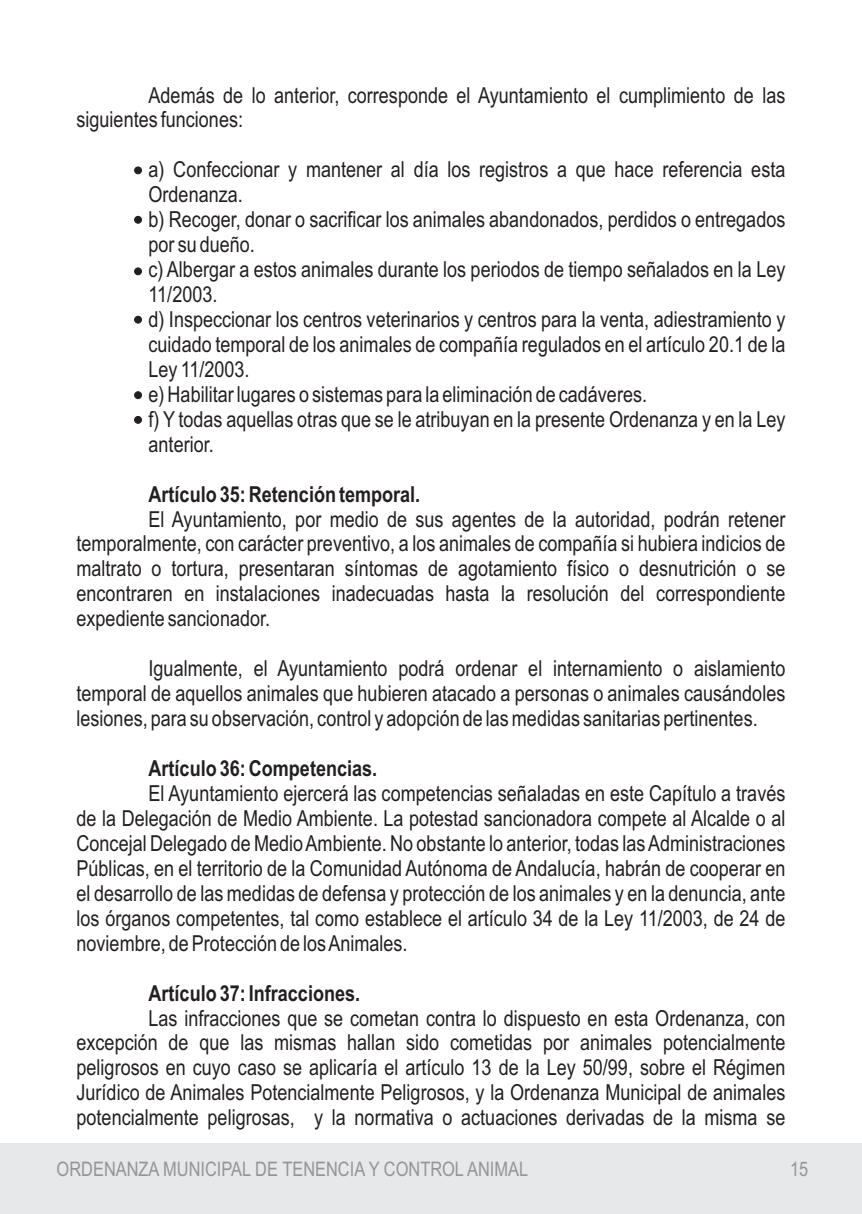
<style>
.page{position:relative;width:862px;height:1214px;background:#fff}
.page>*{position:absolute;margin:0;border:0;box-sizing:border-box;transform-origin:0 0}
.t1{font:22px/25px "Arial Narrow";color:#231f20;text-align:justify}
.t2{font:700 22px "Arial Narrow";color:#231f20}
.t3{font:20px "Arial Narrow";color:#939598}
</style>
<div class="page">
<div style="left:0;top:1142px;width:862px;height:71px;background:#e7e8e9"></div>
<div style="left:134px;top:167px;width:8px;height:7px;background:#231f20;border:1px solid #231f20;border-radius:50%"></div>
<div style="left:134px;top:216px;width:8px;height:7px;background:#231f20;border:1px solid #231f20;border-radius:50%"></div>
<div style="left:134px;top:268px;width:8px;height:7px;background:#231f20;border:1px solid #231f20;border-radius:50%"></div>
<div style="left:134px;top:316px;width:8px;height:7px;background:#231f20;border:1px solid #231f20;border-radius:50%"></div>
<div style="left:134px;top:391px;width:8px;height:8px;background:#231f20;border:1px solid #231f20;border-radius:50%"></div>
<div style="left:134px;top:416px;width:8px;height:7px;background:#231f20;border:1px solid #231f20;border-radius:50%"></div>
<p class="t1" style="left:77px;top:84px;width:710px;text-indent:72px">Además de lo anterior, corresponde el Ayuntamiento el cumplimiento de las siguientes funciones:</p>
<p class="t1" style="left:149px;top:159px;width:638px;text-align:left">a) Confeccionar y mantener al día los registros a que hace referencia esta Ordenanza.<br>b) Recoger, donar o sacrificar los animales abandonados, perdidos o entregados por su dueño.<br>c) Albergar a estos animales durante los periodos de tiempo señalados en la Ley 11/2003.<br>d) Inspeccionar los centros veterinarios y centros para la venta, adiestramiento y cuidado temporal de los animales de compañía regulados en el artículo 20.1 de la Ley 11/2003.<br>e) Habilitar lugares o sistemas para la eliminación de cadáveres.<br>f) Y todas aquellas otras que se le atribuyan en la presente Ordenanza y en la Ley anterior.</p>
<p class="t2" style="left:149px;top:486px;width:273px">Artículo 35: Retención temporal.</p>
<p class="t1" style="left:77px;top:508px;width:710px;text-indent:72px">El Ayuntamiento, por medio de sus agentes de la autoridad, podrán retener temporalmente, con carácter preventivo, a los animales de compañía si hubiera indicios de maltrato o tortura, presentaran síntomas de agotamiento físico o desnutrición o se encontraren en instalaciones inadecuadas hasta la resolución del correspondiente expediente sancionador.</p>
<p class="t1" style="left:77px;top:658px;width:710px;text-indent:72px">Igualmente, el Ayuntamiento podrá ordenar el internamiento o aislamiento temporal de aquellos animales que hubieren atacado a personas o animales causándoles lesiones, para su observación, control y adopción de las medidas sanitarias pertinentes.</p>
<p class="t2" style="left:149px;top:760px;width:230px">Artículo 36: Competencias.</p>
<p class="t1" style="left:77px;top:782px;width:710px;text-indent:72px">El Ayuntamiento ejercerá las competencias señaladas en este Capítulo a través de la Delegación de Medio Ambiente. La potestad sancionadora compete al Alcalde o al Concejal Delegado de MedioAmbiente. No obstante lo anterior, todas lasAdministraciones Públicas, en el territorio de la Comunidad Autónoma de Andalucía, habrán de cooperar en el desarrollo de las medidas de defensa y protección de los animales y en la denuncia, ante los órganos competentes, tal como establece el artículo 34 de la Ley 11/2003, de 24 de noviembre, de Protección de losAnimales.</p>
<p class="t2" style="left:149px;top:984px;width:213px">Artículo 37: Infracciones.</p>
<p class="t1" style="left:77px;top:1007px;width:710px;text-indent:72px">Las infracciones que se cometan contra lo dispuesto en esta Ordenanza, con excepción de que las mismas hallan sido cometidas por animales potencialmente peligrosos en cuyo caso se aplicaría el artículo 13 de la Ley 50/99, sobre el Régimen Jurídico de Animales Potencialmente Peligrosos, y la Ordenanza Municipal de animales potencialmente peligrosas, y la normativa o actuaciones derivadas de la misma se</p>
<p class="t3" style="left:57px;top:1161px;width:473px">ORDENANZA MUNICIPAL DE TENENCIA Y CONTROL ANIMAL</p>
<p class="t3" style="left:790px;top:1161px;width:20px">15</p>
</div>
